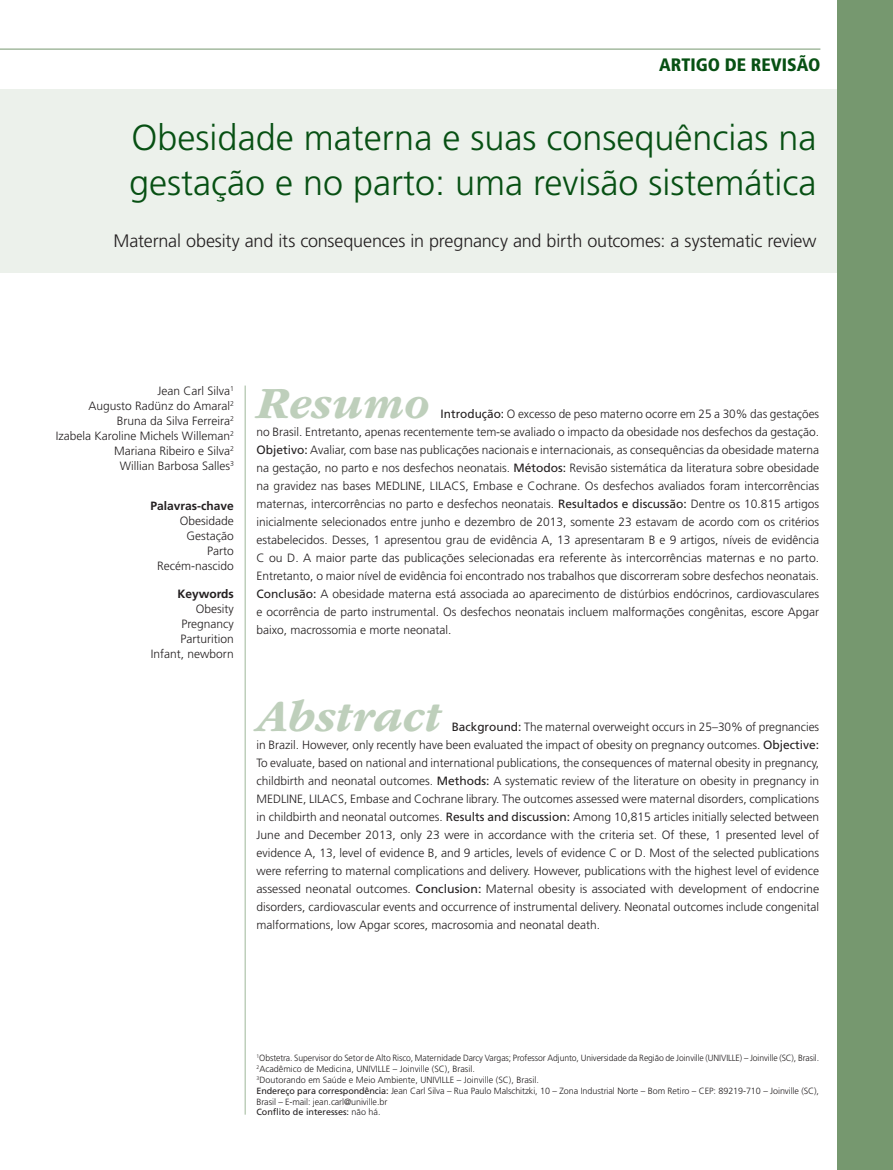
<style>
.page{position:relative;width:893px;height:1170px;background:#fff}
.page>*{position:absolute;margin:0;border:0;box-sizing:border-box;transform-origin:0 0}
._04_0_Resumo_Abstrac{font:italic 700 46.5px "ITC Garamond Std";color:#becfbb}
._01_0_Título{font:300 36px/45px "Frutiger LT Std";color:#075013}
._01_1_Título_Inglês{font:300 18px "Frutiger LT Std";letter-spacing:-.01em;color:#231f20}
.t1{font:900 condensed 18px "Frutiger LT Std";color:#075013}
._04_0_Resumo_Abstrac-2{font:300 12px/18px "Frutiger LT Std";color:#231f20;text-align:justify}
._02_0_Autores{font:300 12px "Frutiger LT Std";color:#231f20}
._04_2_Palavras-chave{font:300 12px "Frutiger LT Std";color:#231f20}
._04_1_Título_palavra{font:700 12px "Frutiger LT Std";color:#231f20}
._02_1_instituição{font:300 9px/10.8px "Frutiger LT Std";letter-spacing:-.01em;color:#231f20}
._02_1_instituição-2{font:300 9px "Frutiger LT Std";letter-spacing:-.01em;color:#231f20;scale:.96 1}
._02_1_instituição-3{font:9px "Frutiger LT Std";color:#231f20}
.s1{font-weight:400}
.s2{font-weight:300}
</style>
<div class="page">
<hr style="left:244px;top:385px;width:2px;height:729px;background:#becfbb">
<hr style="left:0;top:49px;width:820px;height:1px;background:#76986f">
<div style="left:0;top:89px;width:893px;height:184px;background:#ecf1eb"></div>
<div style="left:838px;top:0;width:55px;height:1169px;background:#76986f"></div>
<h3 class="t1" style="left:659px;top:54px;width:163px">ARTIGO DE REVISÃO</h3>
<p class="_01_0_Título" style="left:129px;top:116px;width:689px">Obesidade materna e suas consequências na gestação e no parto: uma revisão sistemática</p>
<p class="_01_1_Título_Inglês" style="left:114px;top:231px;width:704px">Maternal obesity and its consequences in pregnancy and birth outcomes: a systematic review</p>
<p class="_02_0_Autores" style="left:157px;top:383px;width:78px">Jean Carl Silva<sup>1</sup></p>
<p class="_02_0_Autores" style="left:89px;top:398px;width:147px">Augusto Radünz do Amaral<sup>2</sup></p>
<p class="_02_0_Autores" style="left:117px;top:413px;width:118px">Bruna da Silva Ferreira<sup>2</sup></p>
<p class="_02_0_Autores" style="left:56px;top:428px;width:179px">Izabela Karoline Michels Willeman<sup>2</sup></p>
<p class="_02_0_Autores" style="left:114px;top:443px;width:121px">Mariana Ribeiro e Silva<sup>2</sup></p>
<p class="_02_0_Autores" style="left:120px;top:458px;width:116px">Willian Barbosa Salles<sup>3</sup></p>
<p class="_04_1_Título_palavra" style="left:150px;top:499px;width:85px">Palavras-chave</p>
<p class="_04_2_Palavras-chave" style="left:180px;top:514px;width:56px">Obesidade</p>
<p class="_04_2_Palavras-chave" style="left:187px;top:529px;width:49px">Gestação</p>
<p class="_04_2_Palavras-chave" style="left:207px;top:544px;width:28px">Parto</p>
<p class="_04_2_Palavras-chave" style="left:157px;top:559px;width:78px">Recém-nascido</p>
<p class="_04_1_Título_palavra" style="left:177px;top:586px;width:58px">Keywords</p>
<p class="_04_2_Palavras-chave" style="left:196px;top:602px;width:39px">Obesity</p>
<p class="_04_2_Palavras-chave" style="left:181px;top:617px;width:54px">Pregnancy</p>
<p class="_04_2_Palavras-chave" style="left:181px;top:632px;width:55px">Parturition</p>
<p class="_04_2_Palavras-chave" style="left:151px;top:647px;width:84px">Infant, newborn</p>
<p class="_04_0_Resumo_Abstrac" style="left:256px;top:378px;width:175px">Resumo</p>
<p class="_04_0_Resumo_Abstrac-2" style="left:256px;top:405px;width:564px;text-indent:184px"><span class="s1">Introdução:</span> O excesso de peso materno ocorre em 25 a 30% das gestações no Brasil. Entretanto, apenas recentemente tem-se avaliado o impacto da obesidade nos desfechos da gestação.<br><span class="s1">Objetivo:</span> Avaliar, com base nas publicações nacionais e internacionais, as consequências da obesidade materna na gestação, no parto e nos desfechos neonatais. <span class="s1">Métodos:</span> Revisão sistemática da literatura sobre obesidade na gravidez nas bases MEDLINE, LILACS, Embase e Cochrane. Os desfechos avaliados foram intercorrências maternas, intercorrências no parto e desfechos neonatais. <span class="s1">Resultados e discussão:</span> Dentre os 10.815 artigos inicialmente selecionados entre junho e dezembro de 2013, somente 23 estavam de acordo com os critérios estabelecidos. Desses, 1 apresentou grau de evidência A, 13 apresentaram B e 9 artigos, níveis de evidência C ou D. A maior parte das publicações selecionadas era referente às intercorrências maternas e no parto.<br>Entretanto, o maior nível de evidência foi encontrado nos trabalhos que discorreram sobre desfechos neonatais.<br><span class="s1">Conclusão:</span> A obesidade materna está associada ao aparecimento de distúrbios endócrinos, cardiovasculares e ocorrência de parto instrumental. Os desfechos neonatais incluem malformações congênitas, escore Apgar baixo, macrossomia e morte neonatal.</p>
<p class="_04_0_Resumo_Abstrac" style="left:256px;top:690px;width:186px">Abstract</p>
<p class="_04_0_Resumo_Abstrac-2" style="left:256px;top:717px;width:564px;text-indent:195px"><span class="s1">Background:</span> The maternal overweight occurs in 25–30% of pregnancies in Brazil. However, only recently have been evaluated the impact of obesity on pregnancy outcomes. <span class="s1">Objective:<br></span>To evaluate, based on national and international publications, the consequences of maternal obesity in pregnancy, childbirth and neonatal outcomes. <span class="s1">Methods:</span> A systematic review of the literature on obesity in pregnancy in MEDLINE, LILACS, Embase and Cochrane library. The outcomes assessed were maternal disorders, complications in childbirth and neonatal outcomes. <span class="s1">Results and discussion:</span> Among 10,815 articles initially selected between June and December 2013, only 23 were in accordance with the criteria set. Of these, 1 presented level of evidence A, 13, level of evidence B, and 9 articles, levels of evidence C or D. Most of the selected publications were referring to maternal complications and delivery. However, publications with the highest level of evidence assessed neonatal outcomes. <span class="s1">Conclusion:</span> Maternal obesity is associated with development of endocrine disorders, cardiovascular events and occurrence of instrumental delivery. Neonatal outcomes include congenital malformations, low Apgar scores, macrosomia and neonatal death.</p>
<p class="_02_1_instituição-2" style="left:256px;top:1053px;width:588px"><sup>1</sup>Obstetra. Supervisor do Setor de Alto Risco, Maternidade Darcy Vargas; Professor Adjunto, Universidade da Região de Joinville (UNIVILLE) – Joinville (SC), Brasil.</p>
<p class="_02_1_instituição" style="left:256px;top:1063px;width:220px"><sup>2</sup>Acadêmico de Medicina, UNIVILLE – Joinville (SC), Brasil.</p>
<p class="_02_1_instituição" style="left:256px;top:1074px;width:284px"><sup>3</sup>Doutorando em Saúde e Meio Ambiente, UNIVILLE – Joinville (SC), Brasil.</p>
<p class="_02_1_instituição" style="left:256px;top:1085px;width:564px"><span class="s1">Endereço para correspondência:</span> Jean Carl Silva – Rua Paulo Malschitzki, 10 – Zona Industrial Norte – Bom Retiro – CEP: 89219-710 – Joinville (SC),<br>Brasil – E-mail: jean.carl@univille.br</p>
<p class="_02_1_instituição-3" style="left:256px;top:1106px;width:126px">Conflito de interesses: <span class="s2">não há.</span></p>
</div>
